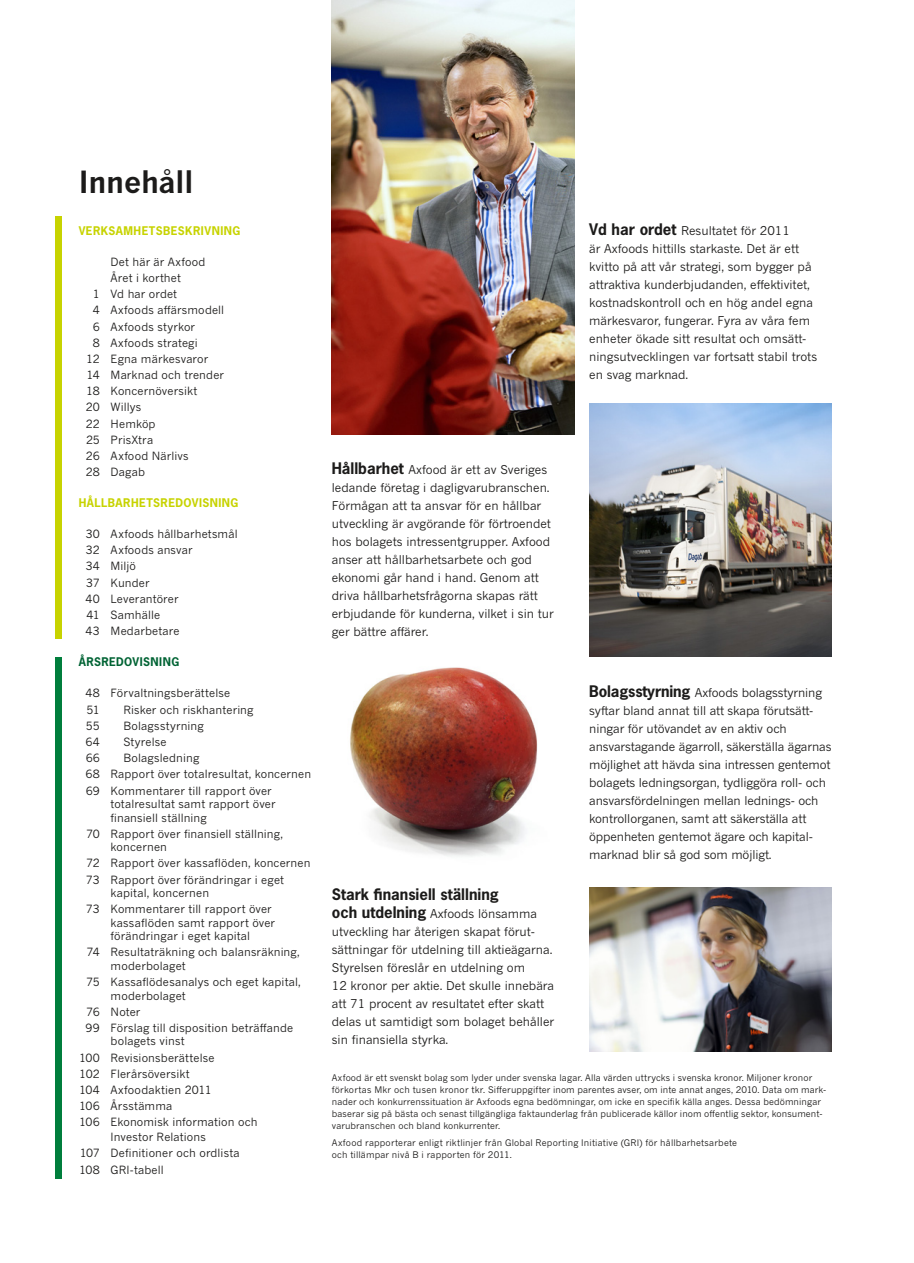
<style>
.page{position:relative;width:914px;height:1263px;background:#fff}
.page>*{position:absolute;margin:0;border:0;box-sizing:border-box;transform-origin:0 0}
.t1{font:700 30px "News Gothic MT Std";letter-spacing:-.005em;color:#1c1b1a}
.t2{font:700 15px "News Gothic Std";color:#1c1b1a}
.t3{font:12px/18px "News Gothic MT Std";color:#1c1b1a}
.t4{font:11.25px/16.2px "News Gothic MT Std";letter-spacing:.015em;color:#1c1b1a}
.t5{font:700 11.25px "News Gothic Std";letter-spacing:.035em;color:#c7d300}
.t6{font:700 11.25px "News Gothic Std";letter-spacing:.035em;color:#006334}
.t7{font:9px/12px "News Gothic MT Std";letter-spacing:.01em;color:#1c1b1a}
.s1{font-family:"News Gothic Std";font-weight:700;font-size:15px}
</style>
<div class="page">
<div style="left:55px;top:217px;width:7px;height:422px;background:#c7d300"></div>
<div style="left:55px;top:657px;width:7px;height:522px;background:#007e3c"></div>
<img style="left:350px;top:667px;width:188px;height:190px">
<img style="left:589px;top:403px;width:242px;height:254px">
<img style="left:589px;top:888px;width:242px;height:163px">
<img style="left:332px;top:1px;width:242px;height:433px">
<h1 class="t1" style="left:79px;top:170px;width:116px">Innehåll</h1>
<p class="t5" style="left:79px;top:226px;width:163px">VERKSAMHETSBESKRIVNING</p>
<p class="t4" style="left:111px;top:254px;width:96px">Det här är Axfood</p>
<p class="t4" style="left:111px;top:271px;width:72px">Året i korthet</p>
<p class="t4" style="left:93px;top:287px;width:86px">1 Vd har ordet</p>
<p class="t4" style="left:93px;top:303px;width:133px">4 Axfoods affärsmodell</p>
<p class="t4" style="left:93px;top:319px;width:104px">6 Axfoods styrkor</p>
<p class="t4" style="left:93px;top:335px;width:106px">8 Axfoods strategi</p>
<p class="t4" style="left:86px;top:351px;width:124px">12 Egna märkesvaror</p>
<p class="t4" style="left:86px;top:368px;width:139px">14 Marknad och trender</p>
<p class="t4" style="left:86px;top:384px;width:112px">18 Koncernöversikt</p>
<p class="t4" style="left:86px;top:400px;width:57px">20 Willys</p>
<p class="t4" style="left:86px;top:416px;width:71px">22 Hemköp</p>
<p class="t4" style="left:86px;top:432px;width:69px">25 PrisXtra</p>
<p class="t4" style="left:86px;top:448px;width:104px">26 Axfood Närlivs</p>
<p class="t4" style="left:86px;top:465px;width:61px">28 Dagab</p>
<p class="t5" style="left:79px;top:498px;width:161px">HÅLLBARHETSREDOVISNING</p>
<p class="t4" style="left:86px;top:526px;width:154px">30 Axfoods hållbarhetsmål<br>32 Axfoods ansvar<br>34 Miljö<br>37 Kunder<br>40 Leverantörer<br>41 Samhälle<br>43 Medarbetare</p>
<p class="t6" style="left:79px;top:657px;width:102px">ÅRSREDOVISNING</p>
<p class="t4" style="left:85px;top:686px;width:146px">48 Förvaltningsberättelse<br>51</p>
<p class="t4" style="left:123px;top:702px;width:132px">Risker och riskhantering</p>
<p class="t4" style="left:86px;top:718px;width:16px">55</p>
<p class="t4" style="left:123px;top:718px;width:82px">Bolagsstyrning</p>
<p class="t4" style="left:85px;top:734px;width:16px">64</p>
<p class="t4" style="left:123px;top:734px;width:45px">Styrelse</p>
<p class="t4" style="left:86px;top:751px;width:16px">66</p>
<p class="t4" style="left:85px;top:751px;width:227px;text-indent:38px">Bolagsledning<br>68 Rapport över totalresultat, koncernen<br>69 Kommentarer till rapport över</p>
<p class="t4" style="left:111px;top:798px;width:166px;line-height:13.5px">totalresultat samt rapport över finansiell ställning</p>
<p class="t4" style="left:111px;top:828px;width:174px;line-height:13.5px;text-indent:-25px">70 Rapport över finansiell ställning, koncernen</p>
<p class="t4" style="left:86px;top:856px;width:226px">72 Rapport över kassaflöden, koncernen<br>73 Rapport över förändringar i eget</p>
<p class="t4" style="left:86px;top:886px;width:187px;text-indent:25px">kapital, koncernen<br>73 Kommentarer till rapport över</p>
<p class="t4" style="left:111px;top:917px;width:166px;line-height:13.5px">kassa flöden samt rapport över förändringar i eget kapital</p>
<p class="t4" style="left:111px;top:946px;width:190px;line-height:13.5px;text-indent:-24px">74 Resultaträkning och balansräkning, moderbolaget</p>
<p class="t4" style="left:111px;top:976px;width:192px;line-height:13.5px;text-indent:-24px">75 Kassaflödesanalys och eget kapital, moderbolaget</p>
<p class="t4" style="left:86px;top:1004px;width:209px">76 Noter<br>99 Förslag till disposition beträffande</p>
<p class="t4" style="left:79px;top:1034px;width:180px;text-indent:32px">bolagets vinst<br>100 Revisionsberättelse<br>102 Flerårsöversikt<br>104 Axfoodaktien 2011<br>106 Årsstämma<br>106 Ekonomisk information och</p>
<p class="t4" style="left:79px;top:1130px;width:162px;text-indent:31px">Investor Relations<br>107 Definitioner och ordlista<br>108 GRI-tabell</p>
<p class="t3" style="left:332px;top:461px;width:223px"><span class="s1">Hållbarhet</span> Axfood är ett av Sveriges ledande företag i dagligvarubranschen.<br>Förmågan att ta ansvar för en hållbar utveckling är avgörande för förtroendet hos bolagets intressentgrupper. Axfood anser att hållbarhetsarbete och god ekonomi går hand i hand. Genom att driva hållbarhetsfrågorna skapas rätt erbjudande för kunderna, vilket i sin tur ger bättre affärer.</p>
<p class="t2" style="left:332px;top:888px;width:168px">Stark finansiell ställning</p>
<p class="t3" style="left:332px;top:905px;width:224px"><span class="s1">och utdelning</span> Axfoods lönsamma utveckling har återigen skapat förut&shy;sättningar för utdelning till aktie ägarna.<br>Styr elsen föreslår en utdelning om<br>12 kronor per aktie. Det skulle innebära att 71 procent av resultatet efter skatt delas ut samtidigt som bolaget behåller sin finansiella styrka.</p>
<p class="t3" style="left:589px;top:223px;width:229px"><span class="s1">Vd har ordet</span> Resultatet för 2011<br>är Axfoods hittills starkaste. Det är ett kvitto på att vår strategi, som bygger på attraktiva kunderbjudanden, effektivitet, kostnadskontroll och en hög andel egna märkes varor, fungerar. Fyra av våra fem enheter ökade sitt resultat och omsätt&shy;ningsutvecklingen var fortsatt stabil trots en svag marknad.</p>
<p class="t3" style="left:589px;top:684px;width:244px"><span class="s1">Bolagsstyrning</span> Axfoods bolagsstyrning syftar bland annat till att skapa förutsätt&shy;ningar för utövandet av en aktiv och<br>an svars tagande ägarroll, säkerställa ägarnas möjlighet att hävda sina intressen gentemot bolagets ledningsorgan, tydliggöra roll- och ansvarsfördelningen mellan lednings- och kontrollorganen, samt att säkerställa att öppenheten gentemot ägare och kapital&shy;marknad blir så god som möjligt.</p>
<p class="t7" style="left:332px;top:1073px;width:496px">Axfood är ett svenskt bolag som lyder under svenska lagar. Alla värden uttrycks i svenska kronor. Miljoner kronor förkortas Mkr och tusen kronor tkr. Sifferuppgifter inom parentes avser, om inte annat anges, 2010. Data om mark&shy;nader och konkurrens situation är Axfoods egna bedömningar, om icke en specifik källa anges. Dessa bedömningar baserar sig på bästa och senast tillgängliga fakta underlag från publicerade källor inom offentlig sektor, konsument&shy;varubranschen och bland konkurrenter.</p>
<p class="t7" style="left:332px;top:1137px;width:407px">Axfood rapporterar enligt riktlinjer från Global Reporting Initiative (GRI) för hållbarhetsarbete och tillämpar nivå B i rapporten för 2011.</p>
</div>
